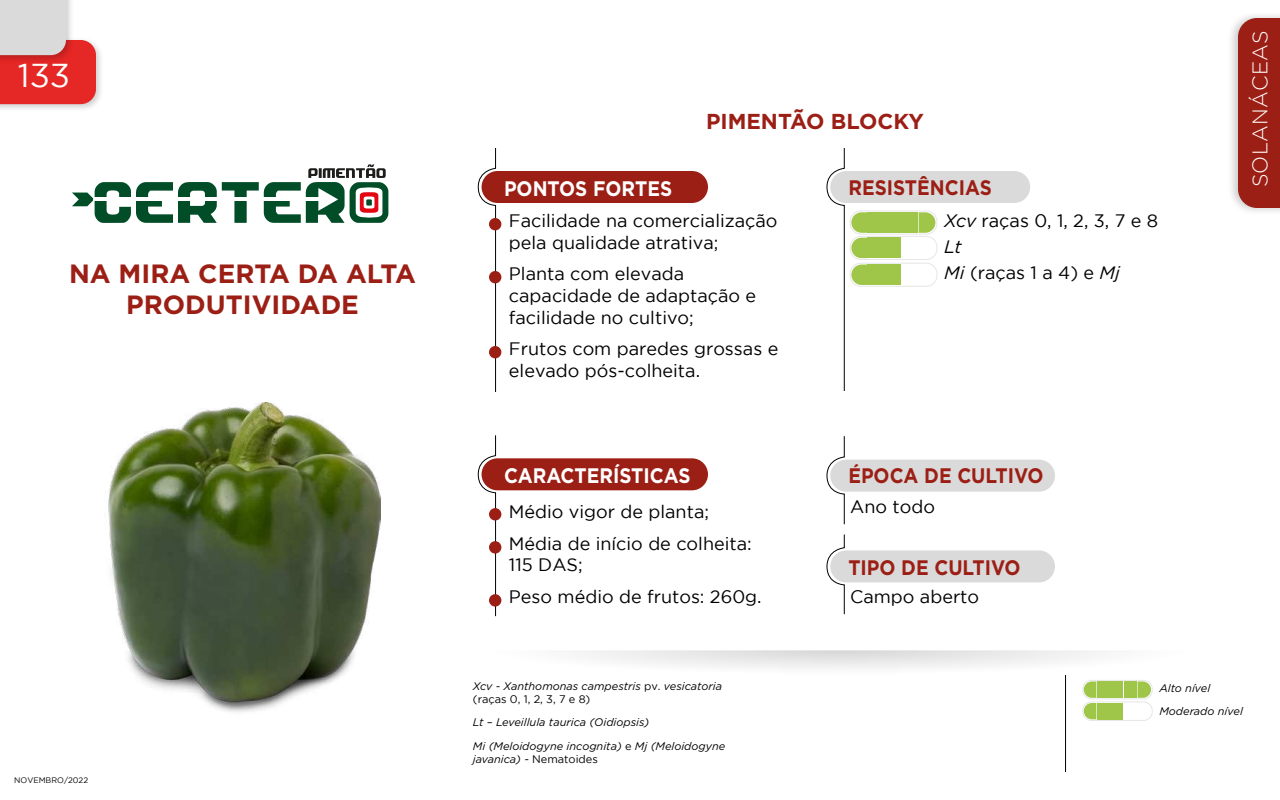
<style>
.page{position:relative;width:1280px;height:800px;background:#fff}
.page>*{position:absolute;margin:0;border:0;box-sizing:border-box;transform-origin:0 0}
.t1{font:33px "Gotham";color:#fff}
.t2{font:700 26.4px/31.7px "Gotham";color:#9c1f15;text-align:center}
.t3{font:700 21.6px "Gotham";color:#9c1f15}
.t4{font:300 21.1px "Gotham";letter-spacing:.015em;color:#fff}
.t5{font:700 21px "Gotham";color:#9c1f15;scale:.9 1}
.t6{font:700 21px "Gotham";color:#fff;scale:.9 1}
.t7{font:18px/21.6px "Gotham";color:#000}
.t8{font:italic 11px/23.2px "Gotham";color:#000}
.t9{font:8px "Gotham";color:#000}
.s1{font-style:italic}
.s2{font-style:normal}
</style>
<div class="page">
<div style="left:0;top:36px;width:105px;height:77px;background:#000;opacity:.2"></div>
<svg style="left:0;top:0;width:96px;height:104px;background:#e28281"></svg>
<div style="left:1226px;top:10px;width:54px;height:206px;background:#000;opacity:.2"></div>
<div style="left:1238px;top:18px;width:42px;height:190px;background:#9c1f15"></div>
<div style="left:830px;top:171px;width:200px;height:32px;background:#dadada;border-radius:16px"></div>
<svg style="left:826px;top:148px;width:19px;height:243px"></svg>
<div style="left:482px;top:458px;width:226px;height:32px;background:#9c1f15;border-radius:16px"></div>
<svg style="left:478px;top:435px;width:18px;height:182px"></svg>
<div style="left:482px;top:171px;width:226px;height:32px;background:#9c1f15;border-radius:16px"></div>
<svg style="left:478px;top:148px;width:18px;height:244px"></svg>
<div style="left:489px;top:218px;width:12px;height:12px;background:#9c1f15;border-radius:50%"></div>
<div style="left:489px;top:508px;width:12px;height:12px;background:#9c1f15;border-radius:50%"></div>
<div style="left:1082px;top:680px;width:71px;height:19px;border:1px solid #e6e6e6;border-radius:9px"></div>
<div style="left:1097px;top:681px;width:13px;height:17px;background:#9fc648"></div>
<div style="left:1110px;top:681px;width:13px;height:17px;background:#9fc648"></div>
<svg style="left:1138px;top:681px;width:13px;height:17px"></svg>
<div style="left:1124px;top:681px;width:13px;height:17px;background:#9fc648"></div>
<div style="left:1082px;top:702px;width:71px;height:19px;border:1px solid #e6e6e6;border-radius:9px"></div>
<div style="left:1097px;top:703px;width:13px;height:16px;background:#9fc648"></div>
<svg style="left:1084px;top:681px;width:12px;height:38px"></svg>
<div style="left:1110px;top:703px;width:13px;height:16px;background:#9fc648"></div>
<hr style="left:1065px;top:675px;width:1px;height:97px;background:#000">
<div style="left:489px;top:594px;width:12px;height:13px;background:#9c1f15;border-radius:50%"></div>
<div style="left:489px;top:271px;width:12px;height:12px;background:#9c1f15;border-radius:50%"></div>
<div style="left:850px;top:210px;width:87px;height:25px;border:1px solid #e6e6e6;border-radius:11px"></div>
<div style="left:868px;top:212px;width:16px;height:21px;background:#9fc648"></div>
<div style="left:885px;top:212px;width:16px;height:21px;background:#9fc648"></div>
<svg style="left:919px;top:212px;width:16px;height:21px"></svg>
<div style="left:902px;top:212px;width:16px;height:21px;background:#9fc648"></div>
<div style="left:850px;top:263px;width:87px;height:24px;border:1px solid #e6e6e6;border-radius:11px"></div>
<div style="left:868px;top:265px;width:16px;height:20px;background:#9fc648"></div>
<svg style="left:851px;top:265px;width:16px;height:20px"></svg>
<div style="left:885px;top:265px;width:16px;height:20px;background:#9fc648"></div>
<div style="left:850px;top:236px;width:87px;height:24px;border:1px solid #e6e6e6;border-radius:11px"></div>
<div style="left:868px;top:238px;width:16px;height:20px;background:#9fc648"></div>
<svg style="left:851px;top:212px;width:16px;height:46px"></svg>
<div style="left:885px;top:238px;width:16px;height:20px;background:#9fc648"></div>
<div style="left:489px;top:346px;width:12px;height:12px;background:#9c1f15;border-radius:50%"></div>
<div style="left:489px;top:541px;width:12px;height:13px;background:#9c1f15;border-radius:50%"></div>
<div style="left:830px;top:550px;width:225px;height:32px;background:#dadada;border-radius:16px"></div>
<svg style="left:826px;top:534px;width:19px;height:81px"></svg>
<div style="left:830px;top:460px;width:225px;height:32px;background:#dadada;border-radius:16px"></div>
<svg style="left:826px;top:436px;width:19px;height:89px"></svg>
<svg style="left:72px;top:164px;width:316px;height:59px"></svg>
<img style="left:108px;top:403px;width:272px;height:309px">
<h1 class="t1" style="left:18px;top:61px;width:54px">133</h1>
<h2 class="t2" style="left:69px;top:257px;width:349px">NA MIRA CERTA DA ALTA<br>PRODUTIVIDADE</h2>
<p class="t9" style="left:14px;top:777px;width:75px">NOVEMBRO/2022</p>
<p class="t6" style="left:504px;top:176px;width:188px">PONTOS FORTES</p>
<p class="t3" style="left:706px;top:109px;width:219px">PIMENTÃO BLOCKY</p>
<p class="t5" style="left:848px;top:175px;width:161px">RESISTÊNCIAS</p>
<p class="t7" style="left:509px;top:211px;width:270px">Facilidade na comercialização pela qualidade atrativa;</p>
<p class="t7" style="left:509px;top:264px;width:249px">Planta com elevada capacidade de adaptação e facilidade no cultivo;</p>
<p class="t7" style="left:509px;top:339px;width:271px">Frutos com paredes grossas e elevado pós-colheita.</p>
<p class="t6" style="left:504px;top:463px;width:209px">CARACTERÍSTICAS</p>
<p class="t7" style="left:509px;top:497px;width:244px;line-height:31.6px">Médio vigor de planta;<br>Média de início de colheita:</p>
<p class="t7" style="left:509px;top:550px;width:254px;line-height:31.6px">115 DAS;<br>Peso médio de frutos: 260g.</p>
<p class="t7" style="left:944px;top:209px;width:216px;line-height:26px"><span class="s1">Xcv</span> raças 0, 1, 2, 3, 7 e 8<br><span class="s1">Lt<br>Mi</span> (raças 1 a 4) e <span class="s1">Mj</span></p>
<p class="t5" style="left:848px;top:464px;width:218px">ÉPOCA DE CULTIVO</p>
<p class="t7" style="left:850px;top:497px;width:86px">Ano todo</p>
<p class="t5" style="left:848px;top:556px;width:193px">TIPO DE CULTIVO</p>
<p class="t7" style="left:850px;top:587px;width:131px">Campo aberto</p>
<p class="t4" style="left:1248px;top:187px;width:159px;rotate:-90deg">SOLANÁCEAS</p>
<p class="t8" style="left:473px;top:680px;width:251px;line-height:13.2px">Xcv - Xanthomonas campestris <span class="s2">pv.</span> vesicatoria <span class="s2">(raças 0, 1, 2, 3, 7 e 8)</span></p>
<p class="t8" style="left:473px;top:712px;width:254px">Lt – Leveillula taurica (Oidiopsis)<br>Mi (Meloidogyne incognita) <span class="s2">e</span> Mj (Meloidogyne</p>
<p class="t8" style="left:473px;top:748px;width:127px">javanica) - <span class="s2">Nematoides</span></p>
<p class="t8" style="left:1159px;top:677px;width:85px">Alto nível<br>Moderado nível</p>
</div>
